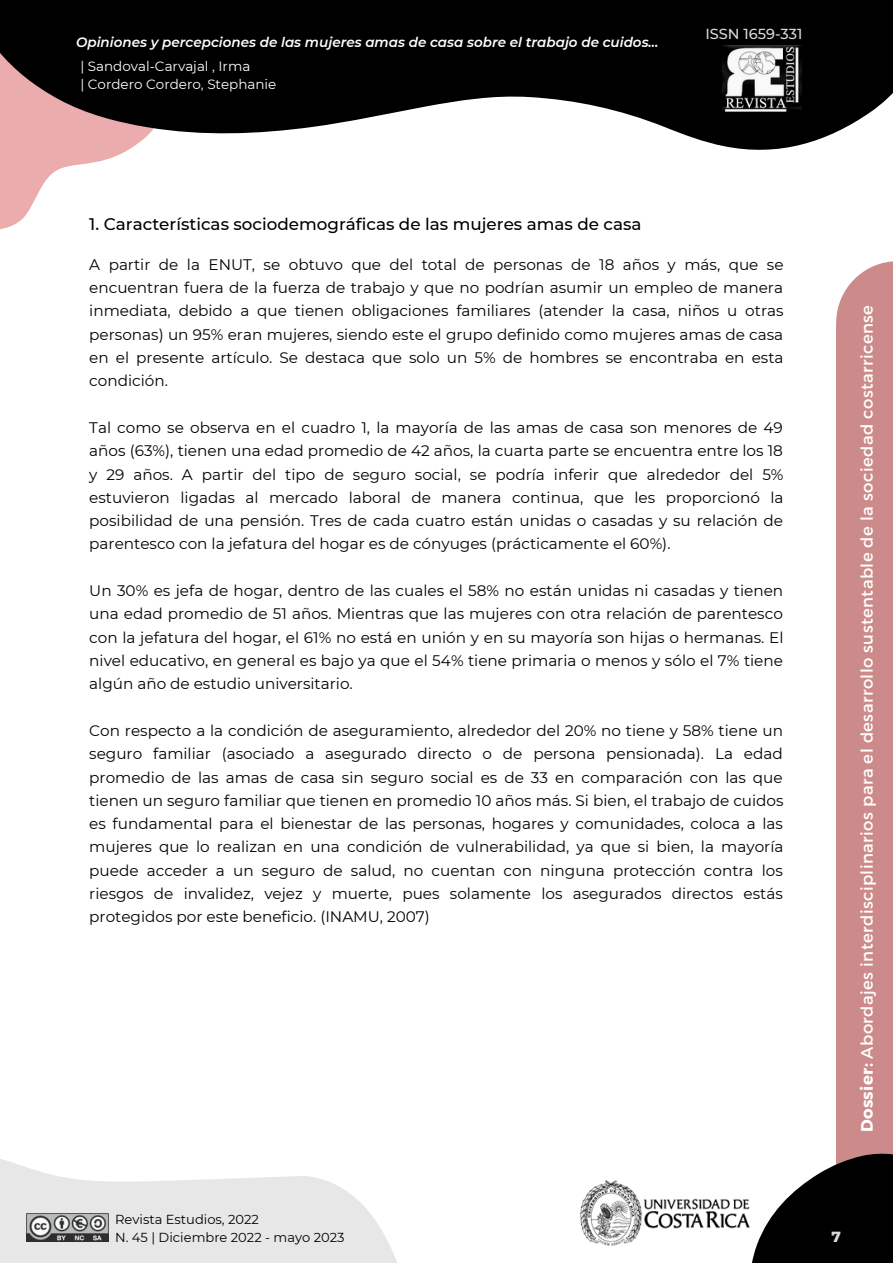
<style>
.page{position:relative;width:893px;height:1264px;background:#fff}
.page>*{position:absolute;margin:0;border:0;box-sizing:border-box;transform-origin:0 0}
.t1{font:500 16.8px "Montserrat";color:#000}
.t2{font:16.5px "Montserrat";letter-spacing:.025em;color:#fff}
.t3{font:15.3px/23.2px "Montserrat";color:#000;text-align:justify}
.t4{font:800 15px "Montserrat";color:#d9d9d9}
.t5{font:500 14.55px "Montserrat";color:#d9d9d9}
.t6{font:italic 600 13.5px "Montserrat";color:#fff}
.t7{font:13.5px/18px "Montserrat";color:#fff}
.t8{font:13.05px/17.4px "Montserrat";color:#000}
.s1{font-weight:700}
</style>
<div class="page">
<svg style="left:0;top:0;width:892px;height:229px;fill:#000"></svg>
<div style="left:836px;top:324px;width:56px;height:903px;background:#cd8a8a"></div>
<svg style="left:836px;top:261px;width:56px;height:63px"></svg>
<svg style="left:752px;top:1153px;width:140px;height:109px;fill:#000"></svg>
<svg style="left:0;top:1159px;width:397px;height:103px;fill:#e7e7e7"></svg>
<img style="left:722px;top:45px;width:79px;height:71px">
<img style="left:580px;top:1180px;width:170px;height:66px">
<img style="left:27px;top:1213px;width:82px;height:28px">
<p class="t6" style="left:76px;top:34px;width:584px">Opiniones y percepciones de las mujeres amas de casa sobre el trabajo de cuidos...</p>
<p class="t7" style="left:80px;top:57px;width:197px">| Sandoval-Carvajal , Irma<br>| Cordero Cordero, Stephanie</p>
<p class="t5" style="left:705px;top:25px;width:99px">ISSN 1659-331</p>
<p class="t1" style="left:89px;top:213px;width:554px">1. Características sociodemográficas de las mujeres amas de casa</p>
<p class="t3" style="left:89px;top:253px;width:695px">A partir de la ENUT, se obtuvo que del total de personas de 18 años y más, que se encuentran fuera de la fuerza de trabajo y que no podrían asumir un empleo de manera inmediata, debido a que tienen obligaciones familiares (atender la casa, niños u otras personas) un 95% eran mujeres, siendo este el grupo definido como mujeres amas de casa en el presente artículo. Se destaca que solo un 5% de hombres se encontraba en esta condición.</p>
<p class="t3" style="left:89px;top:416px;width:695px">Tal como se observa en el cuadro 1, la mayoría de las amas de casa son menores de 49 años (63%), tienen una edad promedio de 42 años, la cuarta parte se encuentra entre los 18 y 29 años. A partir del tipo de seguro social, se podría inferir que alrededor del 5% estuvieron ligadas al mercado laboral de manera continua, que les proporcionó la posibilidad de una pensión. Tres de cada cuatro están unidas o casadas y su relación de parentesco con la jefatura del hogar es de cónyuges (prácticamente el 60%).</p>
<p class="t3" style="left:89px;top:579px;width:695px">Un 30% es jefa de hogar, dentro de las cuales el 58% no están unidas ni casadas y tienen una edad promedio de 51 años. Mientras que las mujeres con otra relación de parentesco con la jefatura del hogar, el 61% no está en unión y en su mayoría son hijas o hermanas. El nivel educativo, en general es bajo ya que el 54% tiene primaria o menos y sólo el 7% tiene algún año de estudio universitario.</p>
<p class="t3" style="left:89px;top:718px;width:695px">Con respecto a la condición de aseguramiento, alrededor del 20% no tiene y 58% tiene un seguro familiar (asociado a asegurado directo o de persona pensionada). La edad promedio de las amas de casa sin seguro social es de 33 en comparación con las que tienen un seguro familiar que tienen en promedio 10 años más. Si bien, el trabajo de cuidos es fundamental para el bienestar de las personas, hogares y comunidades, coloca a las mujeres que lo realizan en una condición de vulnerabilidad, ya que si bien, la mayoría puede acceder a un seguro de salud, no cuentan con ninguna protección contra los riesgos de invalidez, vejez y muerte, pues solamente los asegurados directos estás protegidos por este beneficio. (INAMU, 2007)</p>
<p class="t8" style="left:115px;top:1210px;width:231px">Revista Estudios, 2022<br>N. 45 | Diciembre 2022 - mayo 2023</p>
<p class="t2" style="left:856px;top:1132px;width:829px;rotate:-90deg"><span class="s1">Dossier:</span> Abordajes interdisciplinarios para el desarrollo sustentable de la sociedad costarricense</p>
<p class="t4" style="left:831px;top:1227px;width:11px">7</p>
</div>
